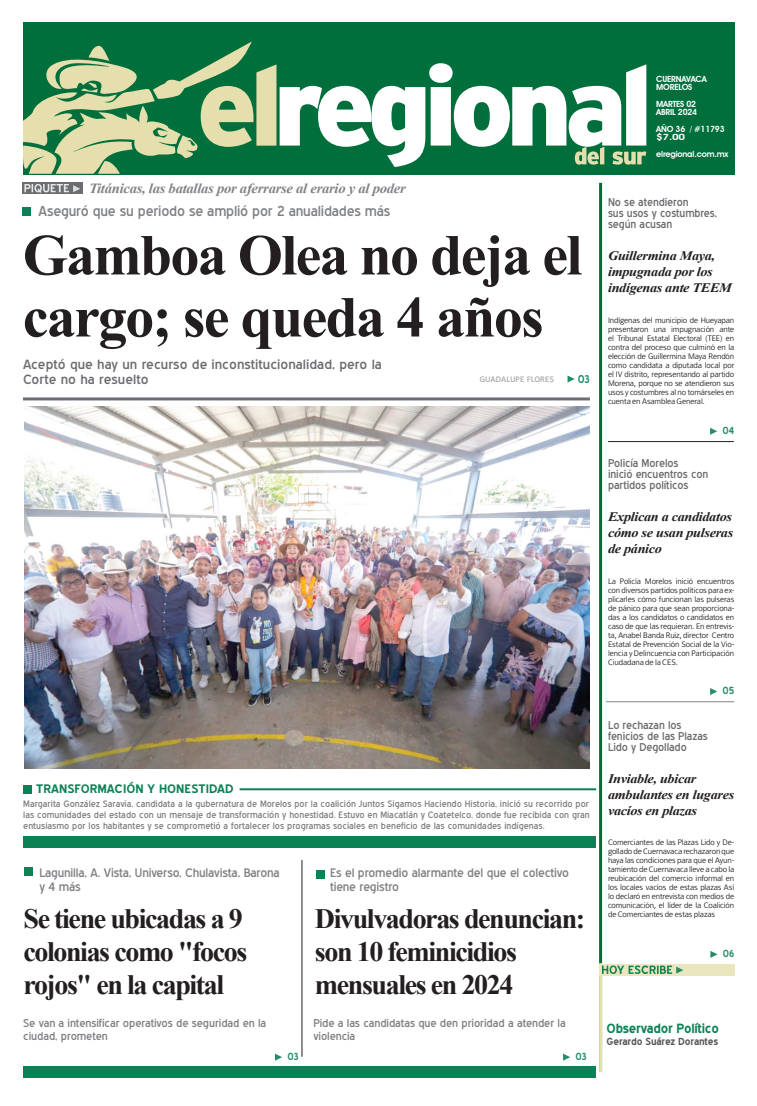
<style>
.page{position:relative;width:757px;height:1106px;background:#fff}
.page>*{position:absolute;margin:0;border:0;box-sizing:border-box;transform-origin:0 0}
.t1{font:700 58px/62px "Times New Roman";letter-spacing:-.03em;color:#231f20}
.t2{font:700 28px/33px "Times New Roman";letter-spacing:-.05em;color:#231f20}
.t3{font:italic 700 14px "Times New Roman";letter-spacing:-.02em;color:#808285;scale:1.05 1}
.t4{font:14px "Blue Highway";letter-spacing:-.015em;color:#808285;scale:1.05 1}
.t5{font:italic 700 13px/16px "Times New Roman";letter-spacing:-.025em;color:#231f20;scale:1.1 1}
.t6{font:13px/15px "Blue Highway";color:#6c6d70;scale:1.1 1}
.t7{font:700 13px "Blue Highway";letter-spacing:-.02em;color:#0b8256;scale:1.05 1}
.t8{font:12px/14px "Blue Highway";letter-spacing:-.015em;color:#808285;scale:1.05 1}
.t9{font:700 12px "Blue Highway";color:#0b8256;scale:1.1 1}
.t10{font:11px/11px "Blue Highway";letter-spacing:-.01em;color:#6c6d70}
.t11{font:11px/13px "Blue Highway";letter-spacing:-.01em;color:#808285;scale:1.05 1}
.t12{font:700 11px "Blue Highway";color:#228e67}
.t13{font:700 10px "Blue Highway";letter-spacing:-.015em;color:#57585a;scale:1.05 1}
.t14{font:700 10px "Blue Highway";letter-spacing:-.02em;color:#228e67}
.t15{font:9px/11px "Blue Highway";color:#808285;text-align:justify;scale:1.05 1}
.t16{font:600 8.5px/8.3px "Avant Garde IT Cby BT";letter-spacing:-.02em;color:#fff}
.t17{font:8px/9px "Fran Klein";letter-spacing:-.015em;color:#231f20;text-align:justify}
.t18{font:700 8px "Fran Klein";color:#a8a9ad;scale:1.05 1}
</style>
<div class="page">
<div style="left:23px;top:183px;width:60px;height:11px;background:#6c6d70"></div>
<div style="left:23px;top:207px;width:8px;height:8px;background:#0b8256"></div>
<div style="left:23px;top:785px;width:8px;height:8px;background:#0b8256"></div>
<div style="left:316px;top:870px;width:8px;height:8px;background:#0b8256"></div>
<hr style="left:599px;top:183px;width:3px;height:889px;background:#006f3c">
<hr style="left:599px;top:963px;width:3px;height:109px;background:#e5dfad">
<svg style="left:567px;top:375px;width:8px;height:7px"></svg>
<hr style="left:23px;top:397px;width:567px;height:3px;background:#6c6d70">
<div style="left:23px;top:836px;width:573px;height:11px;background:#0b8256"></div>
<div style="left:23px;top:1066px;width:573px;height:11px;background:#0b8256"></div>
<svg style="left:24px;top:184px;width:56px;height:9px"></svg>
<hr style="left:240px;top:788px;width:356px;height:2px;background:#0b8256">
<div style="left:24px;top:867px;width:9px;height:8px;background:#0b8256"></div>
<svg style="left:275px;top:1053px;width:7px;height:7px"></svg>
<svg style="left:563px;top:1053px;width:7px;height:7px"></svg>
<hr style="left:301px;top:860px;width:1px;height:196px;background:#231f20">
<hr style="left:606px;top:701px;width:128px;height:1px;background:#808285">
<hr style="left:608px;top:441px;width:126px;height:1px;background:#231f20">
<div style="left:23px;top:22px;width:711px;height:152px;background:#006f3c"></div>
<svg style="left:280px;top:63px;width:366px;height:104px"></svg>
<svg style="left:24px;top:42px;width:252px;height:132px"></svg>
<svg style="left:575px;top:147px;width:71px;height:18px"></svg>
<div style="left:600px;top:964px;width:135px;height:11px;background:#eae6bd"></div>
<svg style="left:602px;top:965px;width:82px;height:9px"></svg>
<svg style="left:710px;top:428px;width:7px;height:7px"></svg>
<svg style="left:710px;top:688px;width:7px;height:7px"></svg>
<svg style="left:710px;top:951px;width:7px;height:6px"></svg>
<img style="left:24px;top:407px;width:565px;height:361px">
<h3 class="t3" style="left:89px;top:179px;width:303px">Titánicas, las batallas por aferrarse al erario y al poder</h3>
<h3 class="t4" style="left:39px;top:202px;width:337px">Aseguró que su periodo se amplió por 2 anualidades más</h3>
<h1 class="t1" style="left:23px;top:222px;width:561px">Gamboa Olea no deja el cargo; se queda 4 años</h1>
<h3 class="t6" style="left:23px;top:357px;width:328px">Aceptó que hay un recurso de inconstitucionalidad, pero la<br>Corte no ha resuelto</h3>
<p class="t18" style="left:480px;top:375px;width:72px">GUADALUPE FLORES</p>
<h3 class="t12" style="left:578px;top:372px;width:14px">03</h3>
<h3 class="t9" style="left:36px;top:782px;width:181px">TRANSFORMACIÓN Y HONESTIDAD</h3>
<p class="t15" style="left:23px;top:798px;width:541px">Margarita González Saravia, candidata a la gubernatura de Morelos por la coalición Juntos Sigamos Haciendo Historia, inició su recorrido por las comunidades del estado con un mensaje de transformación y honestidad. Estuvo en Miacatlán y Coatetelco, donde fue recibida con gran entusiasmo por los habitantes y se comprometió a fortalecer los programas sociales en beneficio de las comunidades indígenas.</p>
<h3 class="t8" style="left:39px;top:865px;width:230px">Lagunilla, A. Vista, Universo, Chulavista, Barona y 4 más</h3>
<h3 class="t8" style="left:330px;top:865px;width:229px">Es el promedio alarmante del que el colectivo tiene registro</h3>
<h2 class="t2" style="left:24px;top:901px;width:225px">Se tiene ubicadas a 9 colonias como "focos rojos" en la capital</h2>
<h2 class="t2" style="left:315px;top:901px;width:272px">Divulvadoras denuncian: son 10 feminicidios mensuales en 2024</h2>
<h3 class="t11" style="left:23px;top:1016px;width:233px">Se van a intensificar operativos de seguridad en la ciudad, prometen</h3>
<h3 class="t11" style="left:313px;top:1016px;width:242px">Pide a las candidatas que den prioridad a atender la violencia</h3>
<p class="t14" style="left:287px;top:1050px;width:13px">03</p>
<p class="t14" style="left:575px;top:1050px;width:13px">03</p>
<p class="t16" style="left:656px;top:75px;width:52px">CUERNAVACA<br>MORELOS</p>
<p class="t16" style="left:656px;top:100px;width:42px">MARTES 02<br>ABRIL 2024</p>
<p class="t16" style="left:656px;top:125px;width:70px">AÑO 36 / #11793 $7.00</p>
<p class="t16" style="left:656px;top:149px;width:74px">elregional.com.mx</p>
<h3 class="t10" style="left:608px;top:197px;width:111px">No se atendieron<br>sus usos y costumbres, según acusan</h3>
<h3 class="t5" style="left:608px;top:248px;width:114px">Guillermina Maya, impugnada por los indígenas ante TEEM</h3>
<p class="t17" style="left:608px;top:315px;width:128px">Indígenas del municipio de Hueyapan presentaron una impugnación ante el Tribunal Estatal Electoral (TEE) en contra del proceso que culminó en la elección de Guillermina Maya Rendón como candidata a diputada local por el IV distrito, representando al partido Morena, porque no se atendieron sus usos y costumbres al no tomárseles en cuenta en Asamblea General.</p>
<h3 class="t10" style="left:608px;top:457px;width:102px">Policía Morelos<br>inició encuentros con partidos políticos</h3>
<p class="t14" style="left:722px;top:424px;width:13px">04</p>
<h3 class="t5" style="left:608px;top:508px;width:115px;text-align:justify">Explican a candidatos cómo se usan pulseras de pánico</h3>
<p class="t17" style="left:608px;top:576px;width:128px">La Policía Morelos inició encuentros con diversos partidos políticos para ex&shy;plicarles cómo funcionan las pulseras de pánico para que sean proporciona&shy;das a los candidatos o candidatos en caso de que las requieran. En entrevis&shy;ta, Anabel Banda Ruiz, director Centro Estatal de Prevención Social de la Vio&shy;lencia y Delincuencia con Participación Ciudadana de la CES.</p>
<h3 class="t10" style="left:608px;top:719px;width:101px">Lo rechazan los fenicios de las Plazas<br>Lido y Degollado</h3>
<p class="t14" style="left:722px;top:684px;width:13px">05</p>
<h3 class="t5" style="left:608px;top:770px;width:116px">Inviable, ubicar ambulantes en lugares vacíos en plazas</h3>
<p class="t17" style="left:608px;top:837px;width:128px">Comerciantes de las Plazas Lido y De&shy;gollado de Cuernavaca rechazaron que haya las condiciones para que el Ayun&shy;tamiento de Cuernavaca lleve a cabo la reubicación del comercio informal en los locales vacíos de estas plazas Así lo declaró en entrevista con medios de comunicación, el líder de la Coalición de Comerciantes de estas plazas</p>
<p class="t14" style="left:723px;top:947px;width:13px">06</p>
<h3 class="t7" style="left:607px;top:1020px;width:108px">Observador Político</h3>
<p class="t13" style="left:607px;top:1035px;width:108px">Gerardo Suárez Dorantes</p>
</div>
